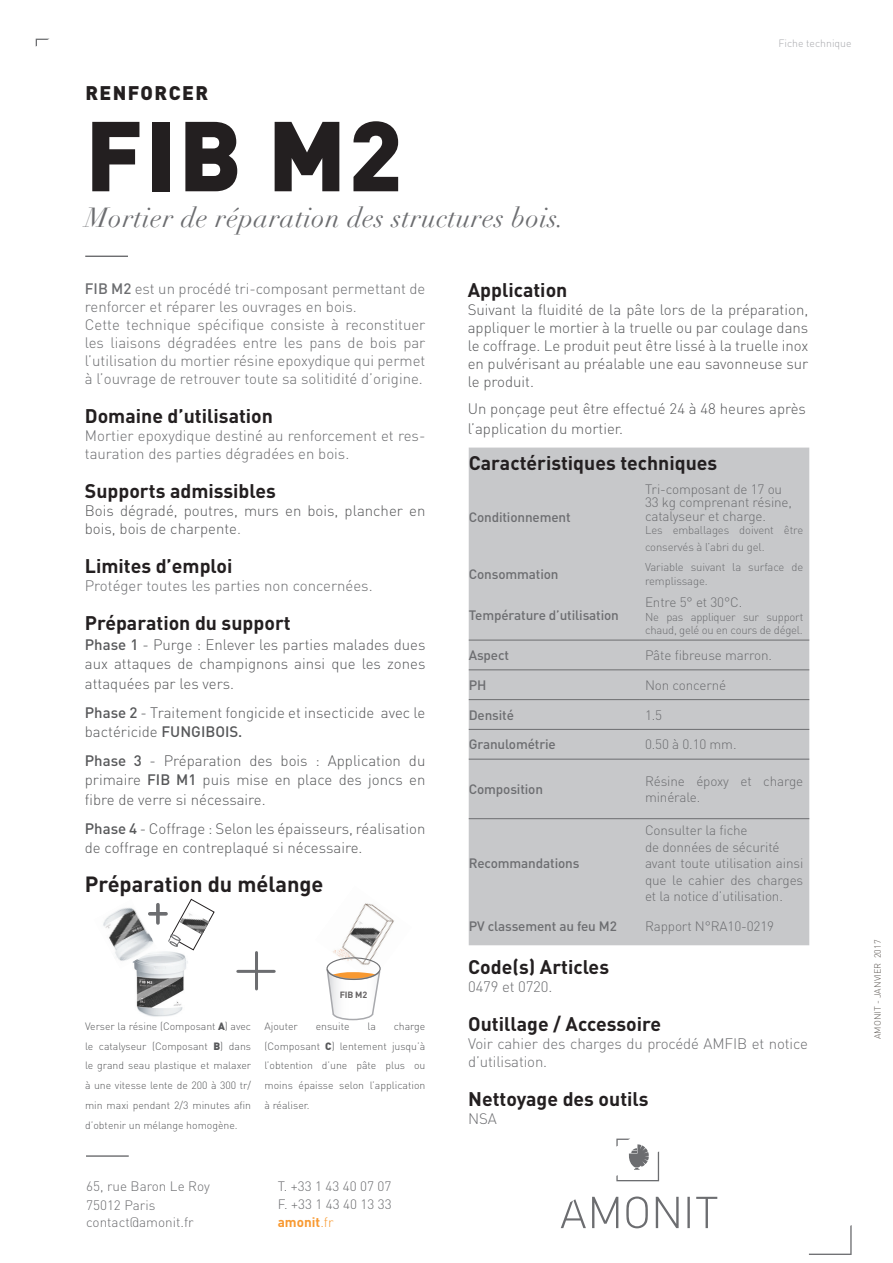
<style>
.page{position:relative;width:893px;height:1263px;background:#fff}
.page>*{position:absolute;margin:0;border:0;box-sizing:border-box;transform-origin:0 0}
.t1{font:900 97.5px "DINOT";color:#231f20}
.t2{font:italic 27px "Didot";letter-spacing:.02em;color:#6c6d70}
.t3{font:700 21.75px "DINOT";color:#231f20}
.t4{font:700 19.5px "DINOT";color:#231f20}
.t5{font:900 19.5px "DINOT";letter-spacing:.075em;color:#231f20}
.t6{font:300 15px/19.8px "DINOT";color:#57585a}
.t7{font:300 15px/18px "DINOT";color:#6c6d70}
.t8{font:300 13.5px/16.5px "DINOT";letter-spacing:-.01em;color:#6c6d70}
.t9{font:500 13.5px "DINOT";letter-spacing:-.01em;color:#6c6d70}
.t10{font:700 13.5px "DINOT";color:#f89931}
.t11{font:300 11.25px/13.5px "DINOT";letter-spacing:-.01em;color:#6c6d70}
.t12{font:300 10.5px/19.8px "DINOT";color:#57585a;text-align:justify}
.t13{font:300 10.5px "DINOT";color:#a8a9ad}
.t14{font:300 9px "DINOT";color:#615c57}
.t15{font:700 9px "DINOT";color:#231f20}
.s1{font-style:inherit}
.s2{font-weight:500}
.s3{color:#6c6d70}
.s4{font-weight:900}
.s5{font-weight:300}
</style>
<div class="page">
<svg style="left:85px;top:256px;width:43px;height:1px"></svg>
<svg style="left:36px;top:39px;width:13px;height:8px"></svg>
<svg style="left:157px;top:905px;width:3px;height:18px"></svg>
<svg style="left:157px;top:912px;width:9px;height:4px"></svg>
<hr style="left:255px;top:952px;width:3px;height:37px;background:#6c6d70">
<img style="left:135px;top:951px;width:53px;height:66px">
<img style="left:103px;top:903px;width:54px;height:66px">
<svg style="left:167px;top:898px;width:48px;height:53px"></svg>
<img style="left:180px;top:909px;width:29px;height:26px">
<img style="left:333px;top:903px;width:61px;height:57px">
<svg style="left:326px;top:960px;width:55px;height:61px"></svg>
<div style="left:326px;top:957px;width:55px;height:23px;border:1px solid #6c6d70;border-radius:50%"></div>
<div style="left:469px;top:448px;width:340px;height:497px;background:#c7c8ca"></div>
<hr style="left:469px;top:640px;width:170px;height:1px;background:#6c6d70">
<hr style="left:639px;top:640px;width:170px;height:1px;background:#6c6d70">
<hr style="left:469px;top:670px;width:170px;height:1px;background:#6c6d70">
<hr style="left:639px;top:670px;width:170px;height:1px;background:#6c6d70">
<hr style="left:469px;top:699px;width:170px;height:1px;background:#6c6d70">
<hr style="left:639px;top:699px;width:170px;height:1px;background:#6c6d70">
<hr style="left:469px;top:729px;width:170px;height:1px;background:#6c6d70">
<hr style="left:639px;top:729px;width:170px;height:1px;background:#6c6d70">
<hr style="left:469px;top:759px;width:170px;height:1px;background:#6c6d70">
<hr style="left:639px;top:759px;width:170px;height:1px;background:#6c6d70">
<hr style="left:469px;top:818px;width:170px;height:1px;background:#6c6d70">
<hr style="left:639px;top:818px;width:170px;height:1px;background:#6c6d70">
<svg style="left:86px;top:1155px;width:43px;height:2px"></svg>
<svg style="left:561px;top:1196px;width:156px;height:32px"></svg>
<svg style="left:616px;top:1138px;width:43px;height:43px"></svg>
<svg style="left:809px;top:1225px;width:43px;height:30px"></svg>
<hr style="left:238px;top:970px;width:36px;height:3px;background:#6c6d70">
<p class="t5" style="left:85px;top:80px;width:124px">RENFORCER</p>
<p class="t1" style="left:85px;top:90px;width:319px">FIB M2</p>
<p class="t2" style="left:85px;top:201px;width:481px">Mortier de réparation des structure<span class="s1">s</span> bois.</p>
<p class="t13" style="left:778px;top:36px;width:75px">Fiche technique</p>
<p class="t7" style="left:85px;top:279px;width:342px"><span class="s2">FIB M2</span> est un procédé tri-composant permettant de renforcer et réparer les ouvrages en bois.</p>
<p class="t7" style="left:85px;top:315px;width:342px;text-align:justify">Cette technique spécifique consiste à reconstituer les liaisons dégradées entre les pans de bois par l’utilisation du mortier résine epoxydique qui permet à l’ouvrage de retrouver toute sa solitidité d’origine.</p>
<p class="t4" style="left:85px;top:402px;width:190px">Domaine d’utilisation</p>
<p class="t7" style="left:85px;top:426px;width:342px">Mortier epoxydique destiné au renforcement et res&shy;tauration des parties dégradées en bois.</p>
<p class="t4" style="left:85px;top:477px;width:192px">Supports admissibles</p>
<p class="t6" style="left:85px;top:501px;width:342px;line-height:18px">Bois dégradé, poutres, murs en bois, plancher en bois, bois de charpente<span class="s3">.</span></p>
<p class="t4" style="left:85px;top:552px;width:149px">Limites d’emploi</p>
<p class="t7" style="left:85px;top:576px;width:289px">Protéger toutes les parties non concernées.</p>
<p class="t4" style="left:85px;top:609px;width:207px">Préparation du support</p>
<p class="t6" style="left:85px;top:634px;width:342px;text-align:justify"><span class="s2">Phase 1</span> - Purge : Enlever les parties malades dues aux attaques de champignons ainsi que les zones attaquées par les vers.</p>
<p class="t6" style="left:85px;top:702px;width:342px"><span class="s2">Phase 2</span> - Traitement fongicide et insecticide avec le bactéricide <span class="s2">FUNGIBOIS.</span></p>
<p class="t6" style="left:85px;top:750px;width:342px;text-align:justify"><span class="s2">Phase 3</span> - Préparation des bois : Application du primaire <span class="s2">FIB M1</span> puis mise en place des joncs en fibre de verre si nécessaire.</p>
<p class="t6" style="left:85px;top:818px;width:342px"><span class="s2">Phase 4</span> - Coffrage : Selon les épaisseurs, réalisation de coffrage en contreplaqué si nécessaire.</p>
<p class="t3" style="left:85px;top:869px;width:240px">Préparation du mélange</p>
<p class="t15" style="left:340px;top:989px;width:29px">FIB M2</p>
<p class="t12" style="left:85px;top:1016px;width:168px">Verser la résine (Composant <span class="s4">A</span>) avec le catalyseur (Composant <span class="s4">B</span>) dans le grand seau plastique et malaxer à une vitesse lente de 200 à 300 tr/ min maxi pendant 2/3 minutes afin d’obtenir un mélange homogène.</p>
<p class="t12" style="left:264px;top:1016px;width:35px">Ajouter</p>
<p class="t12" style="left:316px;top:1016px;width:35px">ensuite</p>
<p class="t12" style="left:367px;top:1016px;width:10px">la</p>
<p class="t12" style="left:264px;top:1016px;width:162px;text-indent:129px">charge (Composant <span class="s4">C</span>) lentement jusqu’à l’obtention d’une pâte plus ou moins épaisse selon l’application à réaliser.</p>
<p class="t8" style="left:86px;top:1178px;width:125px">65, rue Baron Le Roy</p>
<p class="t8" style="left:86px;top:1196px;width:71px">75012 Paris</p>
<p class="t8" style="left:86px;top:1214px;width:109px">contact@amonit.fr</p>
<p class="t8" style="left:278px;top:1178px;width:115px">T. +33 1 43 40 07 07</p>
<p class="t8" style="left:278px;top:1196px;width:116px">F. +33 1 43 40 13 33</p>
<p class="t10" style="left:278px;top:1213px;width:57px">amonit<span class="s5">.fr</span></p>
<p class="t4" style="left:468px;top:277px;width:101px">Application</p>
<p class="t6" style="left:468px;top:300px;width:342px;line-height:18px;text-align:justify">Suivant la fluidité de la pâte lors de la préparation, appliquer le mortier à la truelle ou par coulage dans le coffrage. Le produit peut être lissé à la truelle inox en pulvérisant au préalable une eau savonneuse sur le produit.</p>
<p class="t6" style="left:468px;top:398px;width:340px">Un ponçage peut être effectué 24 à 48 heures après l’application du mortier.</p>
<p class="t4" style="left:469px;top:450px;width:250px">Caractéristiques techniques</p>
<p class="t9" style="left:469px;top:508px;width:103px">Conditionnement</p>
<p class="t8" style="left:645px;top:481px;width:149px;line-height:13.5px">Tri-composant de 17 ou<br>33 kg comprenant résine, catalyseur et charge.</p>
<p class="t11" style="left:645px;top:521px;width:160px;line-height:16.5px">Les emballages doivent être conservés à l’abri du gel.</p>
<p class="t9" style="left:469px;top:565px;width:91px">Consommation</p>
<p class="t11" style="left:645px;top:560px;width:160px">Variable suivant la surface de remplissage.</p>
<p class="t9" style="left:469px;top:606px;width:152px">Température d’utilisation</p>
<p class="t8" style="left:645px;top:593px;width:99px">Entre 5° et 30°C.</p>
<p class="t11" style="left:645px;top:609px;width:160px">Ne pas appliquer sur support chaud, gelé ou en cours de dégel.</p>
<p class="t9" style="left:469px;top:646px;width:42px">Aspect</p>
<p class="t8" style="left:645px;top:646px;width:129px">Pâte fibreuse marron.</p>
<p class="t9" style="left:469px;top:676px;width:19px">PH</p>
<p class="t8" style="left:645px;top:676px;width:83px">Non concerné</p>
<p class="t9" style="left:469px;top:706px;width:47px">Densité</p>
<p class="t8" style="left:645px;top:706px;width:19px">1.5</p>
<p class="t9" style="left:469px;top:735px;width:89px">Granulométrie</p>
<p class="t8" style="left:645px;top:736px;width:93px">0.50 à 0.10 mm.</p>
<p class="t9" style="left:469px;top:780px;width:76px">Composition</p>
<p class="t8" style="left:645px;top:772px;width:160px">Résine époxy et charge minérale.</p>
<p class="t9" style="left:469px;top:854px;width:112px">Recommandations</p>
<p class="t8" style="left:645px;top:821px;width:104px">Consulter la fiche</p>
<p class="t8" style="left:645px;top:838px;width:136px">de données de sécurité</p>
<p class="t8" style="left:645px;top:854px;width:160px;text-align:justify">avant toute utilisation ainsi que le cahier des charges et la notice d’utilisation.</p>
<p class="t9" style="left:469px;top:917px;width:150px">PV classement au feu M2</p>
<p class="t8" style="left:645px;top:918px;width:131px">Rapport N°RA10-0219</p>
<p class="t4" style="left:468px;top:953px;width:142px">Code(s) Articles</p>
<p class="t7" style="left:468px;top:977px;width:86px">0479 et 0720.</p>
<p class="t4" style="left:468px;top:1010px;width:194px">Outillage / Accessoire</p>
<p class="t7" style="left:468px;top:1034px;width:341px">Voir cahier des charges du procédé AMFIB et notice d’utilisation.</p>
<p class="t4" style="left:468px;top:1085px;width:182px">Nettoyage des outils</p>
<p class="t7" style="left:468px;top:1109px;width:30px">NSA</p>
<p class="t14" style="left:871px;top:1039px;width:101px;rotate:-90deg">AMONIT - JANVIER 2017</p>
</div>
